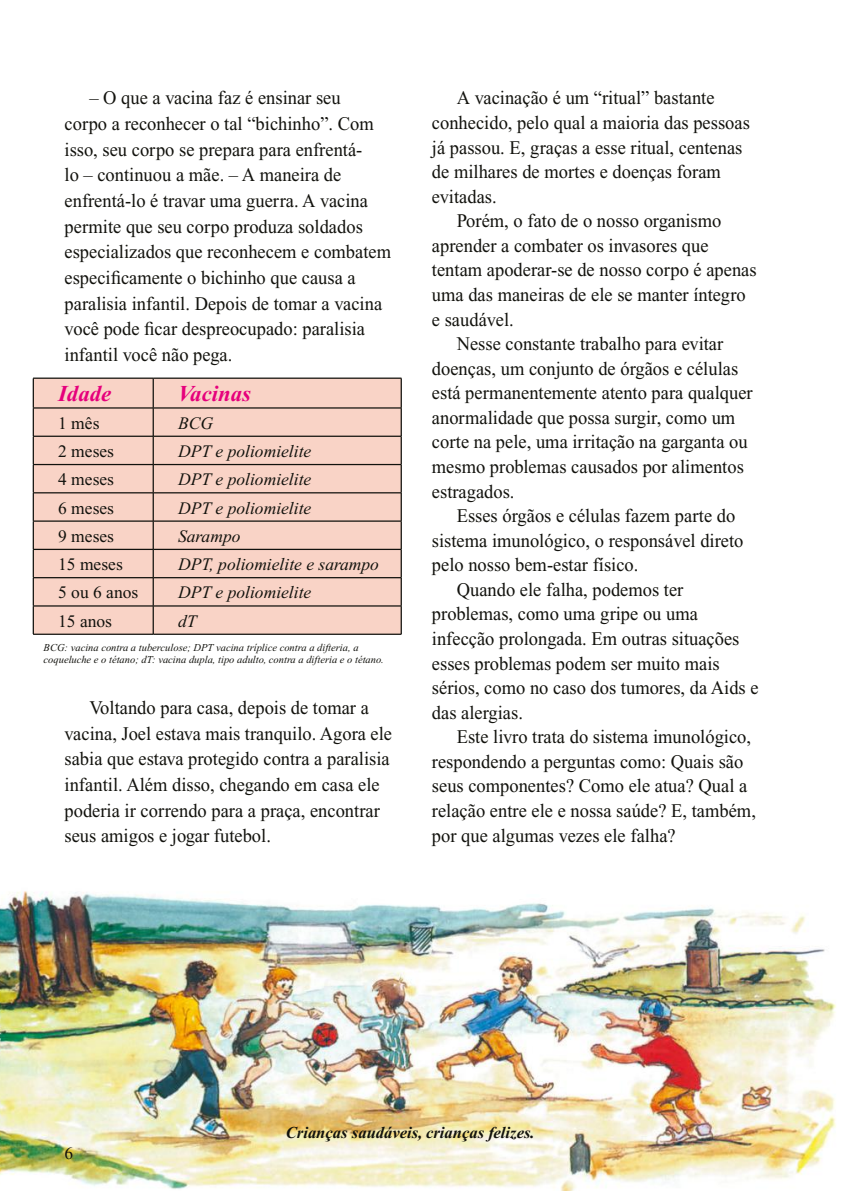
<style>
.page{position:relative;width:844px;height:1191px;background:#fff}
.page>*{position:absolute;margin:0;border:0;box-sizing:border-box;transform-origin:0 0}
.t1{font:italic 700 22.75px "Times New Roman";color:#e6007c}
.t2{font:19.25px/25.7px "Times New Roman";color:#12120d;scale:.96 1}
.t3{font:italic 17.5px "Times New Roman";color:#12120d}
.t4{font:17.5px "Times New Roman";color:#12120d}
.t5{font:italic 700 16.62px "Times New Roman";color:#12120d}
.t6{font:italic 10.5px/12.6px "Times New Roman";color:#12120d}
</style>
<div class="page">
<img style="left:0;top:891px;width:836px;height:300px">
<div style="left:34px;top:379px;width:366px;height:254px;background:#f9d3c6"></div>
<hr style="left:33px;top:377px;width:120px;height:2px;background:#12120d">
<hr style="left:33px;top:378px;width:1px;height:30px;background:#12120d">
<hr style="left:153px;top:377px;width:248px;height:2px;background:#12120d">
<hr style="left:152px;top:378px;width:2px;height:30px;background:#12120d">
<hr style="left:400px;top:378px;width:2px;height:30px;background:#12120d">
<hr style="left:33px;top:407px;width:120px;height:1px;background:#12120d">
<hr style="left:153px;top:407px;width:248px;height:1px;background:#12120d">
<hr style="left:152px;top:408px;width:2px;height:28px;background:#12120d">
<hr style="left:400px;top:408px;width:2px;height:28px;background:#12120d">
<hr style="left:33px;top:435px;width:120px;height:2px;background:#12120d">
<hr style="left:153px;top:435px;width:248px;height:2px;background:#12120d">
<hr style="left:152px;top:436px;width:2px;height:28px;background:#12120d">
<hr style="left:400px;top:436px;width:2px;height:28px;background:#12120d">
<hr style="left:33px;top:464px;width:120px;height:1px;background:#12120d">
<hr style="left:153px;top:464px;width:248px;height:1px;background:#12120d">
<hr style="left:152px;top:465px;width:2px;height:27px;background:#12120d">
<hr style="left:400px;top:465px;width:2px;height:27px;background:#12120d">
<hr style="left:33px;top:492px;width:120px;height:1px;background:#12120d">
<hr style="left:153px;top:492px;width:248px;height:1px;background:#12120d">
<hr style="left:152px;top:493px;width:2px;height:28px;background:#12120d">
<hr style="left:400px;top:493px;width:2px;height:28px;background:#12120d">
<hr style="left:33px;top:520px;width:120px;height:2px;background:#12120d">
<hr style="left:153px;top:520px;width:248px;height:2px;background:#12120d">
<hr style="left:152px;top:521px;width:2px;height:28px;background:#12120d">
<hr style="left:400px;top:521px;width:2px;height:28px;background:#12120d">
<hr style="left:33px;top:549px;width:120px;height:1px;background:#12120d">
<hr style="left:153px;top:549px;width:248px;height:1px;background:#12120d">
<hr style="left:152px;top:549px;width:2px;height:28px;background:#12120d">
<hr style="left:400px;top:549px;width:2px;height:28px;background:#12120d">
<hr style="left:33px;top:577px;width:120px;height:1px;background:#12120d">
<hr style="left:153px;top:577px;width:248px;height:1px;background:#12120d">
<hr style="left:152px;top:578px;width:2px;height:28px;background:#12120d">
<hr style="left:400px;top:578px;width:2px;height:28px;background:#12120d">
<hr style="left:33px;top:605px;width:120px;height:1px;background:#12120d">
<svg style="left:33px;top:408px;width:1px;height:225px"></svg>
<hr style="left:153px;top:605px;width:248px;height:1px;background:#12120d">
<hr style="left:152px;top:606px;width:2px;height:28px;background:#12120d">
<hr style="left:400px;top:606px;width:2px;height:28px;background:#12120d">
<hr style="left:33px;top:633px;width:120px;height:2px;background:#12120d">
<hr style="left:153px;top:633px;width:248px;height:2px;background:#12120d">
<p class="t2" style="left:64px;top:87px;width:341px;text-indent:25px">– O que a vacina faz é ensinar seu<br>corpo a reconhecer o tal “bichinho”. Com isso, seu corpo se prepara para enfrentá‑<br>lo – continuou a mãe. – A maneira de enfrentá‑lo é travar uma guerra. A vacina permite que seu corpo produza soldados especializados que reconhecem e combatem especificamente o bichinho que causa a paralisia infantil. Depois de tomar a vacina você pode ficar despreocupado: paralisia infantil você não pega.</p>
<p class="t1" style="left:58px;top:385px;width:55px">Idade</p>
<p class="t1" style="left:178px;top:385px;width:74px">Vacinas</p>
<p class="t4" style="left:58px;top:416px;width:43px">1 mês</p>
<p class="t3" style="left:178px;top:416px;width:36px">BCG</p>
<p class="t4" style="left:58px;top:445px;width:57px">2 meses</p>
<p class="t3" style="left:178px;top:445px;width:135px">DPT e poliomielite</p>
<p class="t4" style="left:58px;top:473px;width:57px">4 meses</p>
<p class="t3" style="left:178px;top:473px;width:135px">DPT e poliomielite</p>
<p class="t4" style="left:58px;top:501px;width:57px">6 meses</p>
<p class="t3" style="left:178px;top:501px;width:135px">DPT e poliomielite</p>
<p class="t4" style="left:58px;top:530px;width:57px">9 meses</p>
<p class="t3" style="left:178px;top:530px;width:64px">Sarampo</p>
<p class="t4" style="left:58px;top:558px;width:66px">15 meses</p>
<p class="t3" style="left:178px;top:558px;width:202px">DPT, poliomielite e sarampo</p>
<p class="t4" style="left:58px;top:586px;width:82px">5 ou 6 anos</p>
<p class="t3" style="left:178px;top:586px;width:135px">DPT e poliomielite</p>
<p class="t4" style="left:58px;top:614px;width:55px">15 anos</p>
<p class="t3" style="left:178px;top:614px;width:20px">dT</p>
<p class="t6" style="left:44px;top:642px;width:341px">BCG: vacina contra a tuberculose; DPT vacina tríplice contra a difteria, a coqueluche e o tétano; dT: vacina dupla, tipo adulto, contra a difteria e o tétano.</p>
<p class="t2" style="left:64px;top:696px;width:343px;text-indent:25px">Voltando para casa, depois de tomar a vacina, Joel estava mais tranquilo. Agora ele sabia que estava protegido contra a paralisia infantil. Além disso, chegando em casa ele poderia ir correndo para a praça, encontrar seus amigos e jogar futebol.</p>
<p class="t2" style="left:432px;top:87px;width:332px;line-height:24.5px;text-indent:25px">A vacinação é um “ritual” bastante conhecido, pelo qual a maioria das pessoas já passou. E, graças a esse ritual, centenas de milhares de mortes e doenças foram evitadas.</p>
<p class="t2" style="left:456px;top:210px;width:277px">Porém, o fato de o nosso organismo</p>
<p class="t2" style="left:432px;top:234px;width:289px">aprender a combater os invasores que</p>
<p class="t2" style="left:432px;top:259px;width:340px">tentam apoderar‑se de nosso corpo é apenas</p>
<p class="t2" style="left:432px;top:283px;width:328px">uma das maneiras de ele se manter íntegro</p>
<p class="t2" style="left:432px;top:308px;width:87px">e saudável.</p>
<p class="t2" style="left:456px;top:333px;width:279px">Nesse constante trabalho para evitar</p>
<p class="t2" style="left:432px;top:357px;width:320px">doenças, um conjunto de órgãos e células</p>
<p class="t2" style="left:432px;top:382px;width:335px">está permanentemente atento para qualquer</p>
<p class="t2" style="left:432px;top:406px;width:317px">anormalidade que possa surgir, como um</p>
<p class="t2" style="left:432px;top:431px;width:330px">corte na pele, uma irritação na garganta ou</p>
<p class="t2" style="left:432px;top:455px;width:326px">mesmo problemas causados por alimentos</p>
<p class="t2" style="left:432px;top:480px;width:87px">estragados.</p>
<p class="t2" style="left:456px;top:504px;width:291px">Esses órgãos e células fazem parte do</p>
<p class="t2" style="left:432px;top:529px;width:326px">sistema imunológico, o responsável direto</p>
<p class="t2" style="left:432px;top:554px;width:216px">pelo nosso bem‑estar físico.</p>
<p class="t2" style="left:456px;top:578px;width:237px">Quando ele falha, podemos ter</p>
<p class="t2" style="left:432px;top:603px;width:278px">problemas, como uma gripe ou uma</p>
<p class="t2" style="left:432px;top:627px;width:322px">infecção prolongada. Em outras situações</p>
<p class="t2" style="left:432px;top:652px;width:301px">esses problemas podem ser muito mais</p>
<p class="t2" style="left:432px;top:676px;width:342px">sérios, como no caso dos tumores, da Aids e</p>
<p class="t2" style="left:432px;top:701px;width:96px">das alergias.</p>
<p class="t2" style="left:456px;top:726px;width:308px">Este livro trata do sistema imunológico,</p>
<p class="t2" style="left:432px;top:750px;width:326px">respondendo a perguntas como: Quais são</p>
<p class="t2" style="left:432px;top:775px;width:330px">seus componentes? Como ele atua? Qual a</p>
<p class="t2" style="left:432px;top:799px;width:339px">relação entre ele e nossa saúde? E, também,</p>
<p class="t2" style="left:432px;top:825px;width:255px">por que algumas vezes ele falha?</p>
<p class="t4" style="left:64px;top:1146px;width:10px">6</p>
<p class="t5" style="left:286px;top:1127px;width:250px">Crianças saudáveis, crianças felizes.</p>
</div>
